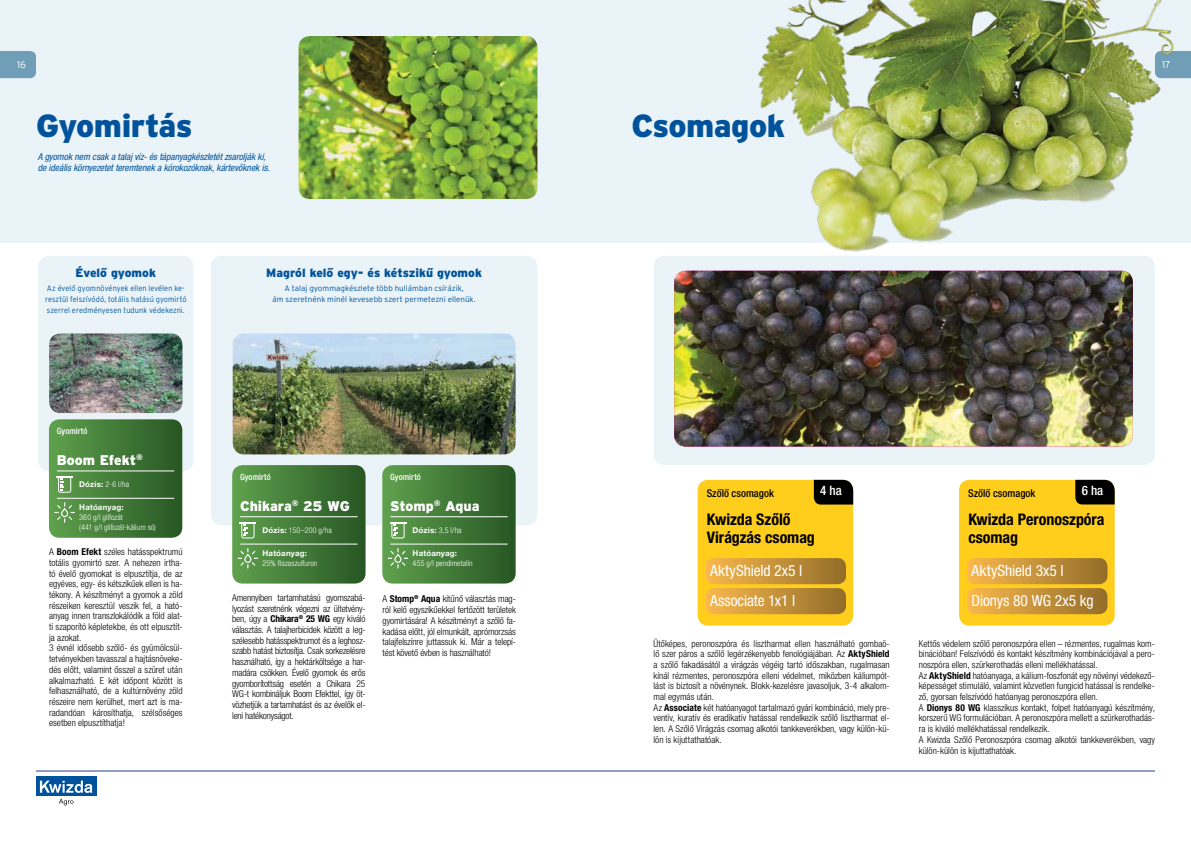
<style>
.page{position:relative;width:1191px;height:842px;background:#fff}
.page>*{position:absolute;margin:0;border:0;box-sizing:border-box;transform-origin:0 0}
.t1{font:900 32px "Interstatehun";letter-spacing:-.015em;color:#00539b}
.t2{font:700 condensed 16px/18px "Helvetica Neue LT Pro";color:#000}
.t3{font:condensed 15.5px/30px "Helvetica Neue LT Pro";letter-spacing:-.005em;color:#fff}
.t4{font:900 14px "Interstatehun";color:#fff}
.t5{font:500 condensed 13px "Helvetica Neue LT Pro";color:#fff}
.t6{font:900 12px "Interstatehun";color:#00539b}
.t7{font:500 condensed 10.7px "Helvetica Neue LT Pro";letter-spacing:.005em;color:#000}
.t8{font:300 10px "Interstatehun";color:#fff;scale:.96 1}
.t9{font:300 condensed 9.5px/10.7px "Helvetica Neue LT Pro";color:#000}
.t10{font:italic condensed 9.5px/10.7px "Helvetica Neue LT Pro";color:#00539b}
.t11{font:500 condensed 8.7px "Helvetica Neue LT Pro";letter-spacing:.01em;color:#fff}
.t12{font:300 8px/11px "Interstatehun";letter-spacing:.005em;color:#00539b;scale:.92 1}
.t13{font:300 8px/11px "Interstatehun";letter-spacing:.005em;color:#00539b;text-align:center}
.t14{font:300 condensed 7.9px/10px "Helvetica Neue LT Pro";letter-spacing:.01em;color:#fff}
.t15{font:700 7.9px "Helvetica Neue LT Pro";letter-spacing:.015em;color:#fff}
.s1{font-weight:700;font-stretch:normal}
.s2{font-weight:700}
</style>
<div class="page">
<div style="left:595px;top:0;width:596px;height:242px;background:#eaf3f8"></div>
<hr style="left:36px;top:771px;width:559px;height:1px;background:#25408f">
<hr style="left:595px;top:771px;width:560px;height:1px;background:#25408f">
<div style="left:36px;top:777px;width:60px;height:20px;background:#00539b"></div>
<svg style="left:40px;top:781px;width:52px;height:24px"></svg>
<div style="left:0;top:0;width:595px;height:242px;background:#eaf3f8"></div>
<svg style="left:0;top:51px;width:36px;height:27px"></svg>
<div style="left:38px;top:256px;width:155px;height:215px;background:#eaf3f8;border-radius:11px"></div>
<div style="left:211px;top:256px;width:326px;height:269px;background:#eaf3f8;border-radius:11px"></div>
<img style="left:49px;top:333px;width:133px;height:80px">
<img style="left:233px;top:333px;width:282px;height:121px">
<svg style="left:49px;top:419px;width:133px;height:119px;background:#497f3f"></svg>
<svg style="left:232px;top:465px;width:133px;height:119px;background:#4a7f3f"></svg>
<svg style="left:382px;top:465px;width:133px;height:119px;background:#4a803f"></svg>
<img style="left:298px;top:36px;width:239px;height:163px">
<div style="left:653px;top:256px;width:502px;height:209px;background:#eaf3f8;border-radius:11px"></div>
<div style="left:697px;top:480px;width:156px;height:146px;background:#ffce1d;border-radius:11px"></div>
<svg style="left:814px;top:480px;width:39px;height:24px"></svg>
<svg style="left:705px;top:558px;width:141px;height:56px;background:#cb9738"></svg>
<div style="left:959px;top:480px;width:155px;height:146px;background:#ffce1d;border-radius:11px"></div>
<svg style="left:1075px;top:480px;width:39px;height:24px"></svg>
<svg style="left:967px;top:558px;width:140px;height:56px;background:#ca9738"></svg>
<img style="left:674px;top:271px;width:458px;height:175px">
<img style="left:748px;top:0;width:443px;height:252px">
<p class="t8" style="left:17px;top:59px;width:11px">16</p>
<p class="t8" style="left:1162px;top:59px;width:10px">17</p>
<h1 class="t1" style="left:36px;top:108px;width:158px">Gyomirtás</h1>
<h1 class="t1" style="left:631px;top:108px;width:155px">Csomagok</h1>
<p class="t10" style="left:38px;top:151px;width:234px">A gyomok nem csak a talaj víz- és tápanyagkészletét zsarolják ki, de ideális környezetet teremtenek a kórokozóknak, kártevőknek is.</p>
<p class="t6" style="left:76px;top:266px;width:82px">Évelő gyomok</p>
<p class="t12" style="left:45px;top:283px;width:155px">Az évelő gyomnövények ellen levélen ke&shy;resztül felszívódó, totális hatású gyomirtó szerrel eredményesen tudunk védekezni.</p>
<p class="t11" style="left:57px;top:426px;width:32px">Gyomirtó</p>
<h3 class="t4" style="left:57px;top:452px;width:87px">Boom Efekt<sup>®</sup></h3>
<p class="t14" style="left:79px;top:480px;width:51px"><span class="s1">Dózis:</span> 2-6 l/ha</p>
<p class="t15" style="left:79px;top:502px;width:46px">Hatóanyag:</p>
<p class="t14" style="left:79px;top:512px;width:78px">360 g/l glifozát<br>(441 g/l glifozát-kálium só)</p>
<p class="t9" style="left:49px;top:546px;width:135px">A <span class="s2">Boom Efekt</span> széles hatásspektrumú totális gyomirtó szer. A nehezen irtha&shy;tó évelő gyomokat is elpusztítja, de az egyéves, egy- és kétszikűek ellen is ha&shy;tékony. A készítményt a gyomok a zöld részeiken keresztül veszik fel, a ható&shy;anyag innen transzlokálódik a föld alat&shy;ti szaporító képletekbe, és ott elpusztít&shy;ja azokat.<br>3 évnél idősebb szőlő- és gyümölcsül&shy;tetvényekben tavasszal a hajtásnöveke&shy;dés előtt, valamint ősszel a szüret után alkalmazható. E két időpont között is felhasználható, de a kultúrnövény zöld részeire nem kerülhet, mert azt is ma&shy;radandóan károsíthatja, szélsőséges esetben elpusztíthatja!</p>
<p class="t6" style="left:266px;top:266px;width:217px">Magról kelő egy- és kétszikű gyomok</p>
<p class="t13" style="left:272px;top:283px;width:205px">A talaj gyommagkészlete több hullámban csírázik,<br>ám szeretnénk minél kevesebb szert permetezni ellenük.</p>
<p class="t11" style="left:240px;top:471px;width:32px">Gyomirtó</p>
<p class="t11" style="left:390px;top:471px;width:32px">Gyomirtó</p>
<h3 class="t4" style="left:240px;top:498px;width:111px">Chikara<sup>®</sup> 25 WG</h3>
<h3 class="t4" style="left:390px;top:498px;width:91px">Stomp<sup>®</sup> Aqua</h3>
<p class="t14" style="left:262px;top:525px;width:71px"><span class="s1">Dózis:</span> 150–200 g/ha</p>
<p class="t15" style="left:262px;top:548px;width:46px">Hatóanyag:</p>
<p class="t14" style="left:262px;top:558px;width:56px">25% flazaszulfuron</p>
<p class="t14" style="left:412px;top:525px;width:51px"><span class="s1">Dózis:</span> 3,5 l/ha</p>
<p class="t15" style="left:412px;top:548px;width:46px">Hatóanyag:</p>
<p class="t14" style="left:412px;top:558px;width:62px">455 g/l pendimetalin</p>
<p class="t9" style="left:232px;top:592px;width:135px;text-align:justify">Amennyiben tartamhatású gyomszabá&shy;lyozást szeretnénk végezni az ültetvény&shy;ben, úgy a <span class="s2">Chikara</span><sup>®</sup> <span class="s2">25 WG</span> egy kiváló választás. A talajherbicidek között a leg&shy;szélesebb hatásspektrumot és a leghos - szabb hatást biztosítja. Csak sorkezelésre használható, így a hektárköltsége a har&shy;madára csökken. Évelő gyomok és erős gyomborítottság esetén a Chikara 25<br>WG-t kombináljuk Boom Efekttel, így öt&shy;vözhetjük a tartamhatást és az évelők el&shy;leni hatékonyságot.</p>
<p class="t9" style="left:382px;top:594px;width:135px;text-align:justify">A <span class="s2">Stomp</span><sup>®</sup> <span class="s2">Aqua</span> kitűnő választás mag&shy;ról kelő egyszikűekkel fertőzött területek gyomirtására! A készítményt a szőlő fa&shy;kadása előtt, jól elmunkált, aprómorzsás talajfelszínre juttassuk ki. Már a telepí&shy;tést követő évben is használható!</p>
<p class="t7" style="left:706px;top:487px;width:69px">Szőlő csomagok</p>
<h3 class="t5" style="left:820px;top:483px;width:23px">4 ha</h3>
<p class="t7" style="left:968px;top:487px;width:69px">Szőlő csomagok</p>
<h3 class="t5" style="left:1081px;top:483px;width:23px">6 ha</h3>
<h2 class="t2" style="left:707px;top:510px;width:109px">Kwizda Szőlő<br>Virágzás csomag</h2>
<h2 class="t2" style="left:968px;top:510px;width:138px">Kwizda Peronoszpóra csomag</h2>
<h3 class="t3" style="left:710px;top:555px;width:94px">AktyShield 2x5 l<br>Associate 1x1 l</h3>
<h3 class="t3" style="left:971px;top:555px;width:124px">AktyShield 3x5 l<br>Dionys 80 WG 2x5 kg</h3>
<p class="t9" style="left:653px;top:638px;width:238px">Ütőképes, peronoszpóra és lisztharmat ellen használható gombaö&shy;lő szer páros a szőlő legérzékenyebb fenológiájában. Az <span class="s2">AktyShield </span>a szőlő fakadásától a virágzás végéig tartó időszakban, rugalmasan kínál rézmentes, peronoszpóra elleni védelmet, miközben káliumpót&shy;lást is biztosít a növénynek. Blokk-kezelésre javasoljuk, 3-4 alkalom&shy;mal egymás után.<br>Az <span class="s2">Associate</span> két hatóanyagot tartalmazó gyári kombináció, mely pre&shy;ventív, kuratív és eradikatív hatással rendelkezik szőlő lisztharmat el&shy;len. A Szőlő Virágzás csomag alkotói tankkeverékben, vagy külön-kü&shy;lön is kijuttathatóak.</p>
<p class="t9" style="left:918px;top:638px;width:238px">Kettős védelem szőlő peronoszpóra ellen – rézmentes, rugalmas kom&shy;binációban! Felszívódó és kontakt készítmény kombinációjával a pero&shy;noszpóra ellen, szürkerothadás elleni mellékhatással.<br>Az <span class="s2">AktyShield</span> hatóanyaga, a kálium-foszfonát egy növényi védekező&shy;képességet stimuláló, valamint közvetlen fungicid hatással is rendelke&shy;ző, gyorsan felszívódó hatóanyag peronoszpóra ellen.<br>A <span class="s2">Dionys 80 WG</span> klasszikus kontakt, folpet hatóanyagú készítmény, korszerű WG formulációban. A peronoszpóra mellett a szürkerothadás&shy;ra is kiváló mellékhatással rendelkezik.<br>A Kwizda Szőlő Peronoszpóra csomag alkotói tankkeverékben, vagy külön-külön is kijuttathatóak.</p>
</div>
